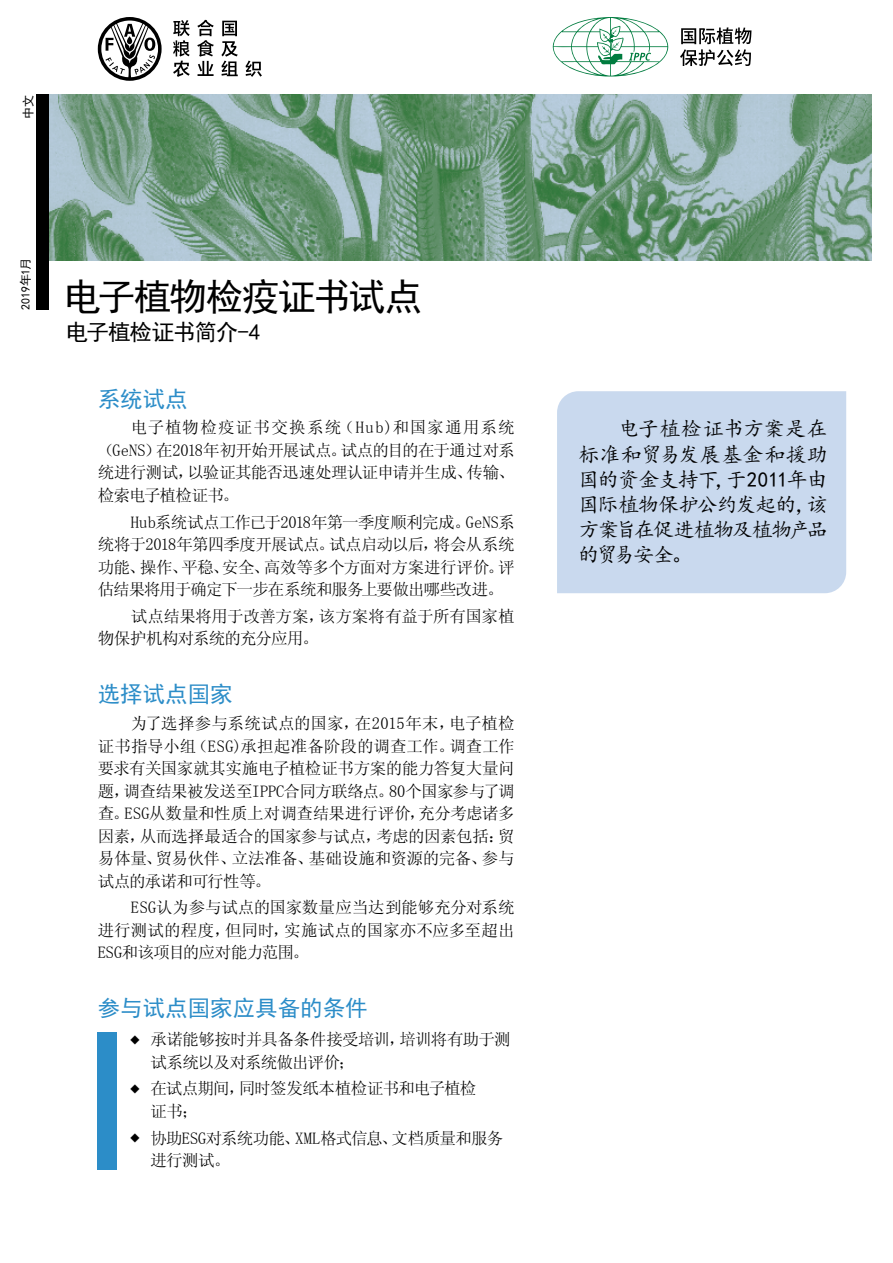
<style>
.page{position:relative;width:893px;height:1263px;background:#fff}
.page>*{position:absolute;margin:0;border:0;box-sizing:border-box;transform-origin:0 0}
.t1{font:37.5px "Sim Hei";letter-spacing:-.04em;color:#000}
.t2{font:22.5px "Sim Hei";color:#2c8dc8}
.t3{font:22.5px "Sim Hei";letter-spacing:-.04em;color:#000}
.t4{font:21px/25.2px "Kai Ti";letter-spacing:-.06em;color:#000;text-align:justify}
.t5{font:16.5px/22.5px "Sim Sun";letter-spacing:-.035em;color:#000;text-align:justify}
.t6{font:12px "Sim Hei";letter-spacing:-.01em;color:#000}
</style>
<div class="page">
<img style="left:49px;top:95px;width:823px;height:166px">
<div style="left:36px;top:95px;width:13px;height:215px;background:#000"></div>
<svg style="left:553px;top:17px;width:115px;height:60px"></svg>
<svg style="left:680px;top:27px;width:71px;height:39px"></svg>
<div style="left:98px;top:1032px;width:19px;height:137px;background:#2c8dc8"></div>
<div style="left:557px;top:391px;width:289px;height:202px;background:#c9d9ee"></div>
<svg style="left:98px;top:17px;width:64px;height:64px"></svg>
<svg style="left:173px;top:20px;width:17px;height:57px"></svg>
<svg style="left:197px;top:20px;width:17px;height:56px"></svg>
<svg style="left:221px;top:21px;width:17px;height:55px"></svg>
<svg style="left:246px;top:61px;width:16px;height:16px"></svg>
<p class="t6" style="left:22px;top:118px;width:25px;rotate:-90deg">中文</p>
<p class="t6" style="left:20px;top:310px;width:54px;rotate:-90deg">2019年1月</p>
<h1 class="t1" style="left:64px;top:278px;width:360px">电子植物检疫证书试点</h1>
<h2 class="t3" style="left:66px;top:321px;width:196px">电子植检证书简介-4</h2>
<h2 class="t2" style="left:98px;top:387px;width:91px">系统试点</h2>
<p class="t5" style="left:98px;top:416px;width:418px;text-indent:33px">电子植物检疫证书交换系统（Hub)和国家通用系统（GeNS）在2018年初开始开展试点。试点的目的在于通过对系统进行测试，以验证其能否迅速处理认证申请并生成、传输、检索电子植检证书。</p>
<p class="t5" style="left:98px;top:510px;width:418px;text-indent:33px">Hub系统试点工作已于2018年第一季度顺利完成。GeNS系统将于2018年第四季度开展试点。试点启动以后，将会从系统功能、操作、平稳、安全、高效等多个方面对方案进行评价。评估结果将用于确定下一步在系统和服务上要做出哪些改进。</p>
<p class="t5" style="left:98px;top:605px;width:418px;text-indent:33px">试点结果将用于改善方案，该方案将有益于所有国家植物保护机构对系统的充分应用。</p>
<h2 class="t2" style="left:98px;top:683px;width:137px">选择试点国家</h2>
<p class="t5" style="left:98px;top:712px;width:418px;text-indent:33px">为了选择参与系统试点的国家，在2015年末，电子植检证书指导小组（ESG)承担起准备阶段的调查工作。调查工作要求有关国家就其实施电子植检证书方案的能力答复大量问题，调查结果被发送至IPPC合同方联络点。80个国家参与了调查。ESG从数量和性质上对调查结果进行评价，充分考虑诸多因素，从而选择最适合的国家参与试点，考虑的因素包括：贸易体量、贸易伙伴、立法准备、基础设施和资源的完备、参与试点的承诺和可行性等。</p>
<p class="t5" style="left:98px;top:896px;width:418px;text-indent:33px">ESG认为参与试点的国家数量应当达到能够充分对系统进行测试的程度，但同时，实施试点的国家亦不应多至超出ESG和该项目的应对能力范围。</p>
<h2 class="t2" style="left:98px;top:997px;width:272px">参与试点国家应具备的条件</h2>
<p class="t5" style="left:151px;top:1028px;width:362px">承诺能够按时并具备条件接受培训，培训将有助于测试系统以及对系统做出评价；</p>
<p class="t5" style="left:151px;top:1077px;width:327px">在试点期间，同时签发纸本植检证书和电子植检证书；</p>
<p class="t5" style="left:151px;top:1126px;width:354px">协助ESG对系统功能、XML格式信息、文档质量和服务进行测试。</p>
<p class="t4" style="left:578px;top:417px;width:251px;text-indent:40px">电子植检证书方案是在标准和贸易发展基金和援助国的资金支持下，于2011年由国际植物保护公约发起的，该方案旨在促进植物及植物产品的贸易安全。</p>
</div>
